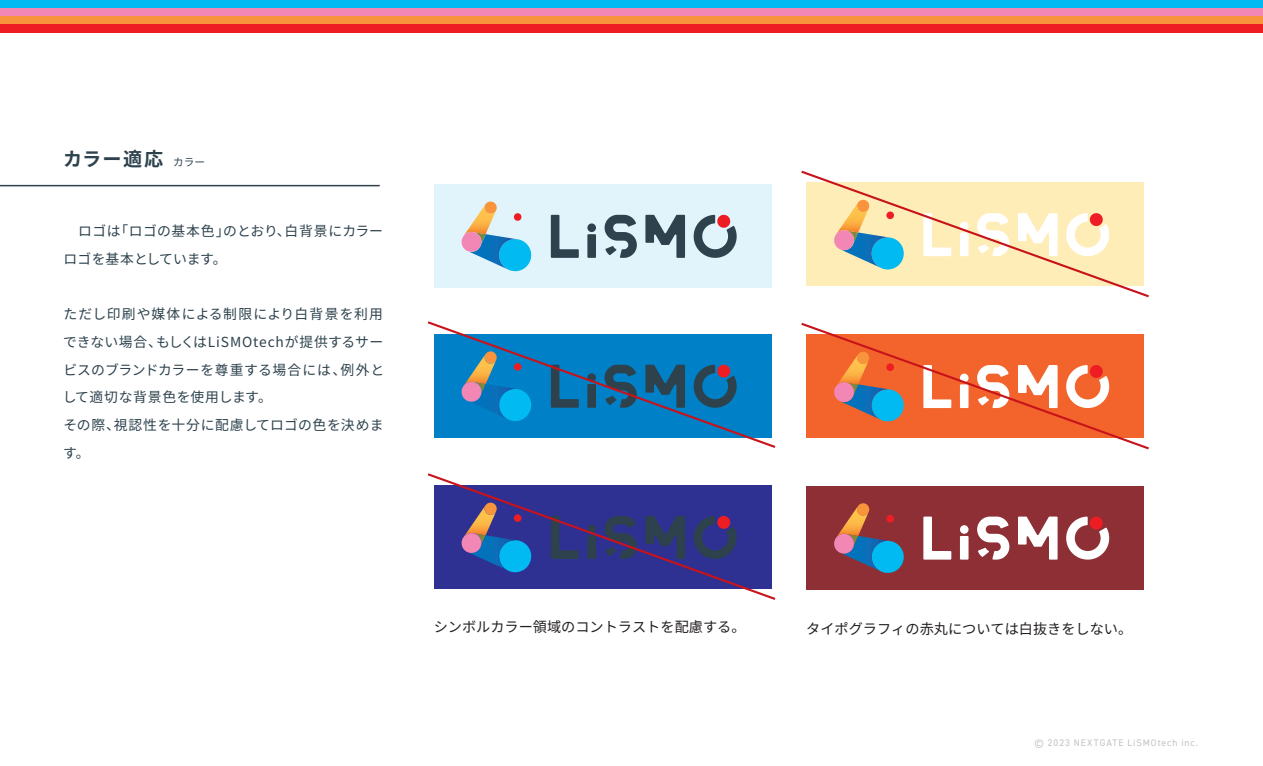
<style>
.page{position:relative;width:1263px;height:766px;background:#fff}
.page>*{position:absolute;margin:0;border:0;box-sizing:border-box;transform-origin:0 0}
.t1{font:700 19.2px "Source Han Sans JP";letter-spacing:.07em;color:#2d424d}
.t2{font:14.1px "Source Han Sans JP";color:#231f20}
.t3{font:13.8px/27.6px "Source Han Sans JP";letter-spacing:.03em;color:#2d424d}
.t4{font:9.6px "DIN2014";letter-spacing:.1em;color:#c1c2c4}
.s1{font-weight:400;font-size:10.65px}
</style>
<div class="page">
<div style="left:0;top:0;width:1263px;height:8px;background:#00baf1"></div>
<div style="left:0;top:8px;width:1263px;height:8px;background:#f287b6"></div>
<div style="left:0;top:16px;width:1263px;height:8px;background:#f7943c"></div>
<div style="left:0;top:24px;width:1263px;height:8px;background:#ee1d23"></div>
<hr style="left:0;top:185px;width:380px;height:1px;background:#2d424d">
<div style="left:806px;top:486px;width:338px;height:103px;background:#8d2f34"></div>
<svg style="left:834px;top:503px;width:70px;height:69px"></svg>
<div style="left:960px;top:536px;width:8px;height:23px;background:#fff"></div>
<div style="left:960px;top:525px;width:8px;height:8px;background:#fff;border-radius:50%"></div>
<svg style="left:977px;top:516px;width:32px;height:43px"></svg>
<svg style="left:1018px;top:516px;width:39px;height:43px"></svg>
<svg style="left:923px;top:516px;width:28px;height:43px"></svg>
<svg style="left:1066px;top:516px;width:43px;height:43px"></svg>
<div style="left:434px;top:184px;width:337px;height:104px;background:#e1f4fc"></div>
<svg style="left:462px;top:201px;width:69px;height:70px"></svg>
<div style="left:587px;top:234px;width:9px;height:24px;background:#2d424d"></div>
<div style="left:587px;top:223px;width:9px;height:9px;background:#2d424d;border-radius:50%"></div>
<svg style="left:605px;top:215px;width:32px;height:43px"></svg>
<svg style="left:645px;top:215px;width:40px;height:43px"></svg>
<svg style="left:551px;top:215px;width:28px;height:43px"></svg>
<svg style="left:694px;top:215px;width:43px;height:43px"></svg>
<svg style="left:427px;top:321px;width:349px;height:127px"></svg>
<svg style="left:801px;top:170px;width:348px;height:128px"></svg>
<svg style="left:801px;top:322px;width:348px;height:128px"></svg>
<svg style="left:427px;top:473px;width:349px;height:127px"></svg>
<h1 class="t1" style="left:63px;top:148px;width:144px">カラー適応 <span class="s1">カラー</span></h1>
<p class="t3" style="left:64px;top:217px;width:321px">　ロゴは「ロゴの基本色」のとおり、白背景にカラーロゴを基本としています。</p>
<p class="t3" style="left:63px;top:300px;width:323px">ただし印刷や媒体による制限により白背景を利用できない場合、もしくはLiSMOtechが提供するサービスのブランドカラーを尊重する場合には、例外として適切な背景色を使用します。<br>その際、視認性を十分に配慮してロゴの色を決めます。</p>
<p class="t2" style="left:434px;top:618px;width:313px">シンボルカラー領域のコントラストを配慮する。</p>
<p class="t2" style="left:806px;top:620px;width:327px">タイポグラフィの赤丸については白抜きをしない。</p>
<p class="t4" style="left:1034px;top:736px;width:165px">© 2023 NEXTGATE LiSMOtech inc.</p>
</div>
